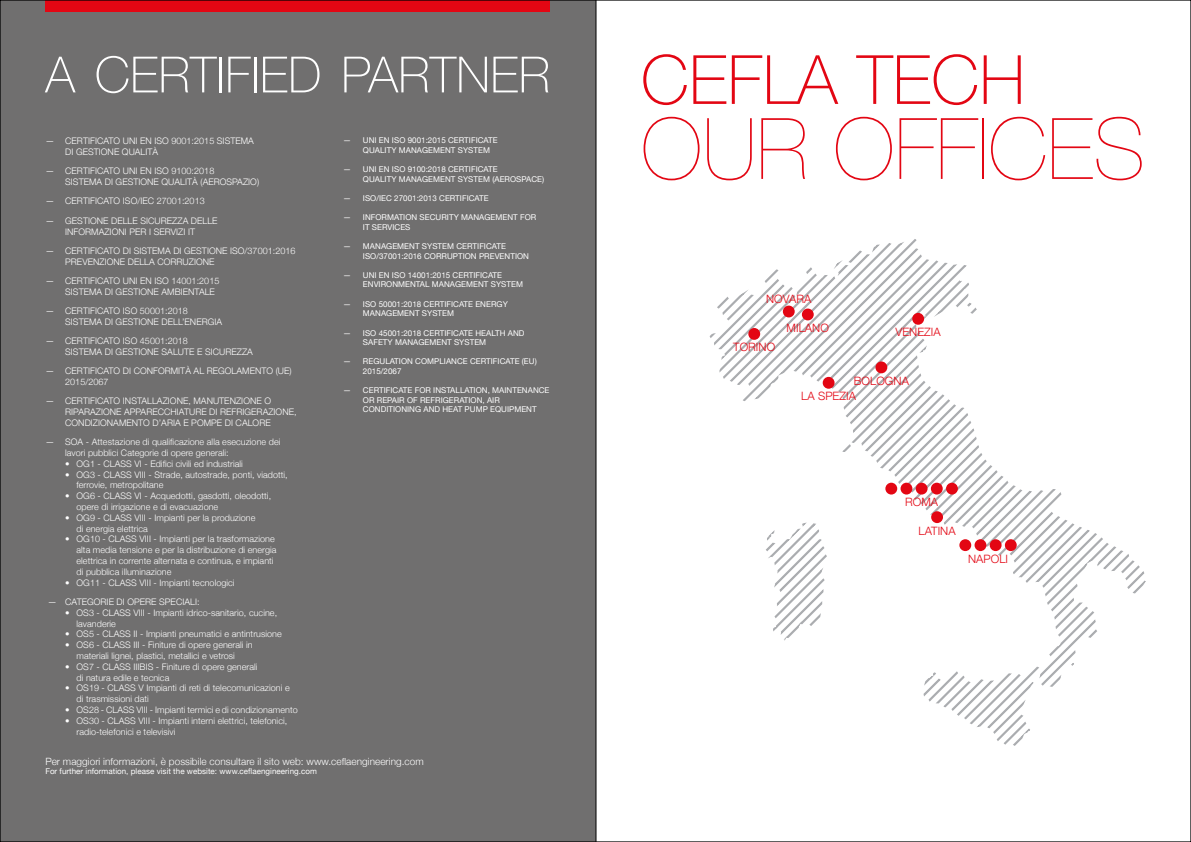
<style>
.page{position:relative;width:1191px;height:842px;background:#fff}
.page>*{position:absolute;margin:0;border:0;box-sizing:border-box;transform-origin:0 0}
.t1{font:200 85px "Helvetica Neue LT Std";letter-spacing:.005em;color:#e30613}
.t2{font:100 68px "Helvetica Neue LT Std";letter-spacing:.005em;color:#e30613}
.t3{font:100 50px "Helvetica Neue LT Std";letter-spacing:.005em;color:#fff}
.t4{font:300 11.5px/15.4px "Helvetica Neue";letter-spacing:.005em;color:#e30613}
.t5{font:300 10px "Helvetica Neue";letter-spacing:.005em;color:#fff}
.t6{font:300 9px/10.8px "Helvetica Neue";letter-spacing:.005em;color:#fff}
.t7{font:8px/9.6px "Helvetica Neue";letter-spacing:.005em;color:#fff}
</style>
<div class="page">
<div style="left:0;top:0;width:595px;height:842px;background:#706f6f"></div>
<div style="left:45px;top:0;width:505px;height:11px;background:#e30613"></div>
<svg style="left:709px;top:239px;width:437px;height:507px"></svg>
<div style="left:885px;top:483px;width:12px;height:11px;background:#e30613;border-radius:50%"></div>
<div style="left:900px;top:483px;width:12px;height:11px;background:#e30613;border-radius:50%"></div>
<div style="left:915px;top:483px;width:12px;height:11px;background:#e30613;border-radius:50%"></div>
<div style="left:931px;top:483px;width:11px;height:11px;background:#e30613;border-radius:50%"></div>
<div style="left:946px;top:483px;width:12px;height:11px;background:#e30613;border-radius:50%"></div>
<div style="left:931px;top:511px;width:12px;height:12px;background:#e30613;border-radius:50%"></div>
<div style="left:959px;top:539px;width:12px;height:12px;background:#e30613;border-radius:50%"></div>
<div style="left:974px;top:539px;width:12px;height:12px;background:#e30613;border-radius:50%"></div>
<div style="left:989px;top:539px;width:12px;height:12px;background:#e30613;border-radius:50%"></div>
<div style="left:1005px;top:539px;width:11px;height:12px;background:#e30613;border-radius:50%"></div>
<div style="left:912px;top:313px;width:12px;height:12px;background:#e30613;border-radius:50%"></div>
<div style="left:875px;top:361px;width:12px;height:12px;background:#e30613;border-radius:50%"></div>
<div style="left:822px;top:377px;width:12px;height:12px;background:#e30613;border-radius:50%"></div>
<div style="left:748px;top:328px;width:12px;height:12px;background:#e30613;border-radius:50%"></div>
<div style="left:783px;top:306px;width:11px;height:11px;background:#e30613;border-radius:50%"></div>
<div style="left:802px;top:309px;width:11px;height:11px;background:#e30613;border-radius:50%"></div>
<hr style="left:596px;top:0;width:1px;height:842px;background:#000">
<h3 class="t3" style="left:45px;top:46px;width:506px">A CERTIFIED PARTNER</h3>
<p class="t6" style="left:65px;top:135px;width:190px;text-indent:-20px">— CERTIFICATO UNI EN ISO 9001:2015 SISTEMA<br>DI GESTIONE QUALITÀ</p>
<p class="t6" style="left:65px;top:165px;width:195px;text-indent:-20px">— CERTIFICATO UNI EN ISO 9100:2018<br>SISTEMA DI GESTIONE QUALITÀ (AEROSPAZIO)</p>
<p class="t6" style="left:45px;top:195px;width:161px">— CERTIFICATO ISO/IEC 27001:2013</p>
<p class="t6" style="left:45px;top:214px;width:174px;text-align:center">— GESTIONE DELLE SICUREZZA DELLE<br>INFORMAZIONI PER I SERVIZI IT</p>
<p class="t6" style="left:65px;top:245px;width:232px;text-indent:-20px">— CERTIFICATO DI SISTEMA DI GESTIONE ISO/37001:2016<br>PREVENZIONE DELLA CORRUZIONE</p>
<p class="t6" style="left:65px;top:275px;width:156px;text-indent:-20px">— CERTIFICATO UNI EN ISO 14001:2015<br>SISTEMA DI GESTIONE AMBIENTALE</p>
<p class="t6" style="left:65px;top:305px;width:158px;text-indent:-20px">— CERTIFICATO ISO 50001:2018<br>SISTEMA DI GESTIONE DELL’ENERGIA</p>
<p class="t6" style="left:65px;top:335px;width:189px;text-indent:-20px">— CERTIFICATO ISO 45001:2018<br>SISTEMA DI GESTIONE SALUTE E SICUREZZA</p>
<p class="t6" style="left:65px;top:365px;width:228px;text-indent:-20px">— CERTIFICATO DI CONFORMITÀ AL REGOLAMENTO (UE)<br>2015/2067</p>
<p class="t6" style="left:65px;top:395px;width:233px;text-indent:-20px">— CERTIFICATO INSTALLAZIONE, MANUTENZIONE O<br>RIPARAZIONE APPARECCHIATURE DI REFRIGERAZIONE,<br>CONDIZIONAMENTO D’ARIA E POMPE DI CALORE</p>
<p class="t6" style="left:65px;top:436px;width:217px;text-indent:-20px">— SOA - Attestazione di qualificazione alla esecuzione dei lavori pubblici Categorie di opere generali:</p>
<p class="t6" style="left:65px;top:458px;width:179px">• OG1 - CLASS VI - Edifici civili ed industriali</p>
<p class="t6" style="left:77px;top:468px;width:213px;text-indent:-11px">• OG3 - CLASS VIII - Strade, autostrade, ponti, viadotti, ferrovie, metropolitane</p>
<p class="t6" style="left:77px;top:490px;width:196px;text-indent:-11px">• OG6 - CLASS VI - Acquedotti, gasdotti, oleodotti, opere di irrigazione e di evacuazione</p>
<p class="t6" style="left:77px;top:512px;width:180px;text-indent:-11px">• OG9 - CLASS VIII - Impianti per la produzione di energia elettrica</p>
<p class="t6" style="left:77px;top:533px;width:201px;text-indent:-11px">• OG10 - CLASS VIII - Impianti per la trasformazione alta media tensione e per la distribuzione di energia elettrica in corrente alternata e continua, e impianti di pubblica illuminazione</p>
<p class="t6" style="left:65px;top:576px;width:171px">• OG11 - CLASS VIII - Impianti tecnologici</p>
<p class="t6" style="left:48px;top:596px;width:153px">— CATEGORIE DI OPERE SPECIALI:</p>
<p class="t6" style="left:77px;top:606px;width:202px;text-indent:-11px">• OS3 - CLASS VIII - Impianti idrico-sanitario, cucine, lavanderie</p>
<p class="t6" style="left:65px;top:628px;width:218px">• OS5 - CLASS II - Impianti pneumatici e antintrusione</p>
<p class="t6" style="left:77px;top:639px;width:178px;text-indent:-11px">• OS6 - CLASS III - Finiture di opere generali in materiali lignei, plastici, metallici e vetrosi</p>
<p class="t6" style="left:77px;top:660px;width:182px;text-indent:-11px">• OS7 - CLASS IIIBIS - Finiture di opere generali di natura edile e tecnica</p>
<p class="t6" style="left:77px;top:682px;width:215px;text-indent:-11px">• OS19 - CLASS V Impianti di reti di telecomunicazioni e di trasmissioni dati</p>
<p class="t6" style="left:65px;top:704px;width:234px">• OS28 - CLASS VIII - Impianti termici e di condizionamento</p>
<p class="t6" style="left:77px;top:714px;width:212px;text-indent:-11px">• OS30 - CLASS VIII - Impianti interni elettrici, telefonici, radio-telefonici e televisivi</p>
<p class="t7" style="left:363px;top:136px;width:136px;text-indent:-20px">— UNI EN ISO 9001:2015 CERTIFICATE<br>QUALITY MANAGEMENT SYSTEM</p>
<p class="t7" style="left:363px;top:165px;width:183px;text-indent:-20px">— UNI EN ISO 9100:2018 CERTIFICATE<br>QUALITY MANAGEMENT SYSTEM (AEROSPACE)</p>
<p class="t7" style="left:343px;top:194px;width:147px">— ISO/IEC 27001:2013 CERTIFICATE</p>
<p class="t7" style="left:363px;top:213px;width:175px;text-indent:-20px">— INFORMATION SECURITY MANAGEMENT FOR<br>IT SERVICES</p>
<p class="t7" style="left:363px;top:242px;width:168px;text-indent:-20px">— MANAGEMENT SYSTEM CERTIFICATE<br>ISO/37001:2016 CORRUPTION PREVENTION</p>
<p class="t7" style="left:363px;top:271px;width:162px;text-indent:-20px">— UNI EN ISO 14001:2015 CERTIFICATE<br>ENVIRONMENTAL MANAGEMENT SYSTEM</p>
<p class="t7" style="left:363px;top:299px;width:146px;text-indent:-20px">— ISO 50001:2018 CERTIFICATE ENERGY<br>MANAGEMENT SYSTEM</p>
<p class="t7" style="left:363px;top:328px;width:163px;text-indent:-20px">— ISO 45001:2018 CERTIFICATE HEALTH AND<br>SAFETY MANAGEMENT SYSTEM</p>
<p class="t7" style="left:363px;top:357px;width:175px;text-indent:-20px">— REGULATION COMPLIANCE CERTIFICATE (EU)<br>2015/2067</p>
<p class="t7" style="left:363px;top:386px;width:188px;text-indent:-20px">— CERTIFICATE FOR INSTALLATION, MAINTENANCE<br>OR REPAIR OF REFRIGERATION, AIR<br>CONDITIONING AND HEAT PUMP EQUIPMENT</p>
<p class="t5" style="left:45px;top:753px;width:380px">Per maggiori informazioni, è possibile consultare il sito web: www.ceflaengineering.com</p>
<p class="t7" style="left:45px;top:767px;width:273px">For further information, please visit the website: www.ceflaengineering.com</p>
<h2 class="t2" style="left:641px;top:41px;width:385px">CEFLA TECH</h2>
<h1 class="t1" style="left:641px;top:100px;width:506px">OUR OFFICES</h1>
<p class="t4" style="left:766px;top:291px;width:47px">NOVARA</p>
<p class="t4" style="left:786px;top:319px;width:44px">MILANO</p>
<p class="t4" style="left:733px;top:339px;width:44px">TORINO</p>
<p class="t4" style="left:895px;top:324px;width:47px">VENEZIA</p>
<p class="t4" style="left:801px;top:372px;width:109px;text-indent:53px">BOLOGNA<br>LA SPEZIA</p>
<p class="t4" style="left:905px;top:493px;width:35px">ROMA</p>
<p class="t4" style="left:918px;top:522px;width:39px">LATINA</p>
<p class="t4" style="left:968px;top:550px;width:42px">NAPOLI</p>
</div>
